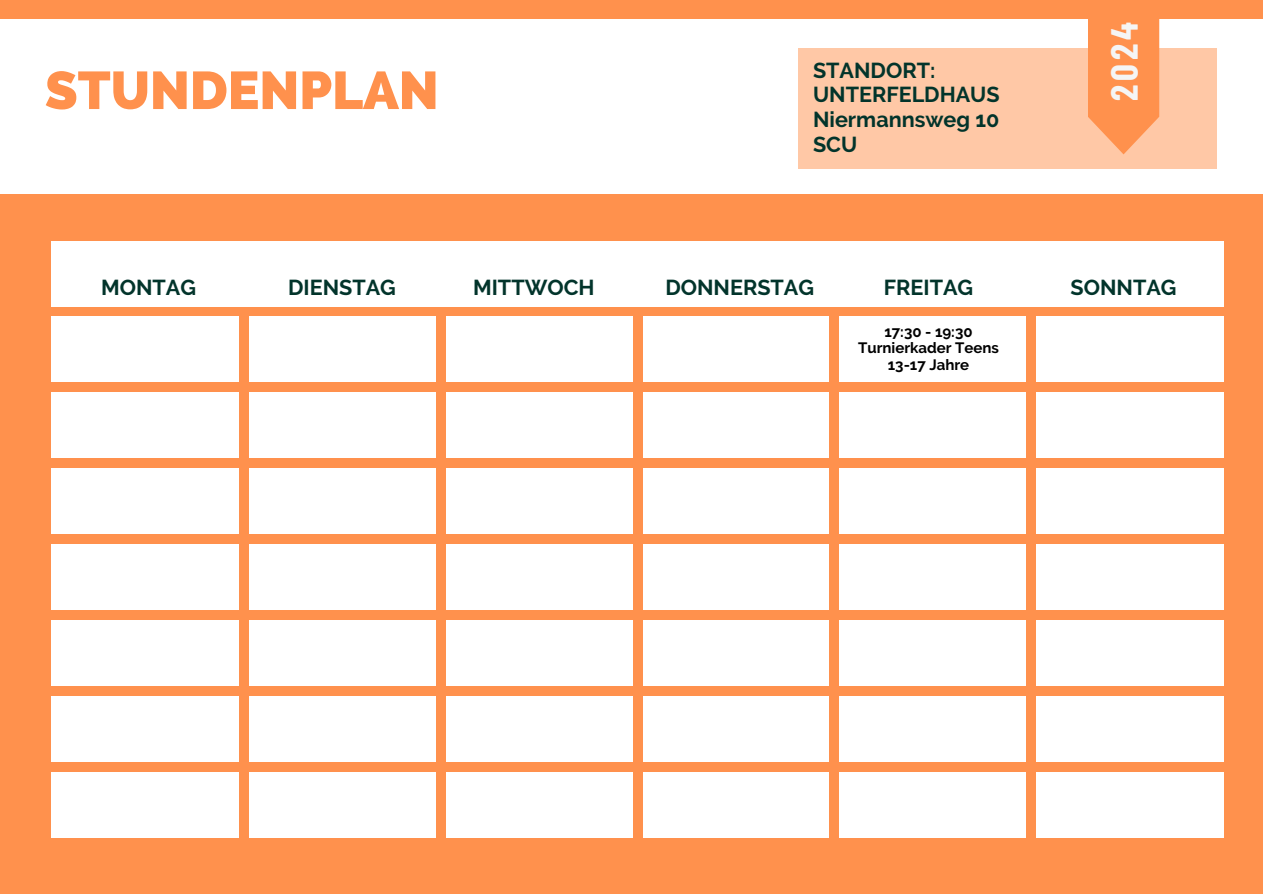
<style>
.page{position:relative;width:1263px;height:894px;background:#fff}
.page>*{position:absolute;margin:0;border:0;box-sizing:border-box;transform-origin:0 0}
.t1{font:800 52.95px "Raleway";color:#ff914d}
.t2{font:700 36.9px "Barlow Condensed";color:#f5f5f5}
.t3{font:700 21.6px/24.8px "Raleway";color:#02342b}
.t4{font:700 15px "Raleway";color:#000}
</style>
<div class="page">
<div style="left:0;top:0;width:1263px;height:893px;background:#ff914d"></div>
<div style="left:0;top:20px;width:1263px;height:174px;background:#fff"></div>
<div style="left:51px;top:241px;width:1173px;height:65px;background:#fff"></div>
<div style="left:51px;top:317px;width:1173px;height:65px;background:#fff"></div>
<div style="left:51px;top:392px;width:1173px;height:66px;background:#fff"></div>
<div style="left:51px;top:468px;width:1173px;height:66px;background:#fff"></div>
<div style="left:51px;top:544px;width:1173px;height:66px;background:#fff"></div>
<div style="left:51px;top:620px;width:1173px;height:65px;background:#fff"></div>
<div style="left:51px;top:696px;width:1173px;height:65px;background:#fff"></div>
<div style="left:51px;top:772px;width:1173px;height:65px;background:#fff"></div>
<div style="left:799px;top:48px;width:418px;height:120px;background:#ffc8a6"></div>
<div style="left:240px;top:308px;width:9px;height:529px;background:#ff914d"></div>
<div style="left:436px;top:308px;width:9px;height:529px;background:#ff914d"></div>
<div style="left:633px;top:308px;width:9px;height:529px;background:#ff914d"></div>
<div style="left:830px;top:308px;width:9px;height:529px;background:#ff914d"></div>
<div style="left:1026px;top:308px;width:9px;height:529px;background:#ff914d"></div>
<div style="left:1088px;top:0;width:71px;height:154px;background:#ff914d"></div>
<h2 class="t1" style="left:45px;top:59px;width:395px">STUNDENPLAN</h2>
<h3 class="t3" style="left:813px;top:58px;width:188px">STANDORT:<br>UNTERFELDHAUS<br>Niermannsweg 10<br>SCU</h3>
<h3 class="t2" style="left:1101px;top:101px;width:81px;rotate:-90deg">2024</h3>
<h3 class="t3" style="left:101px;top:274px;width:96px">MONTAG</h3>
<h1 class="t3" style="left:288px;top:274px;width:109px">DIENSTAG</h1>
<h4 class="t3" style="left:473px;top:274px;width:123px">MITTWOCH</h4>
<h3 class="t3" style="left:665px;top:274px;width:150px">DONNERSTAG</h3>
<h3 class="t3" style="left:884px;top:274px;width:91px">FREITAG</h3>
<h3 class="t3" style="left:1070px;top:274px;width:107px">SONNTAG</h3>
<p class="t4" style="left:884px;top:322px;width:90px">17:30 - 19:30</p>
<p class="t4" style="left:858px;top:339px;width:142px">Turnierkader Teens</p>
<p class="t4" style="left:888px;top:356px;width:83px">13-17 Jahre</p>
</div>
